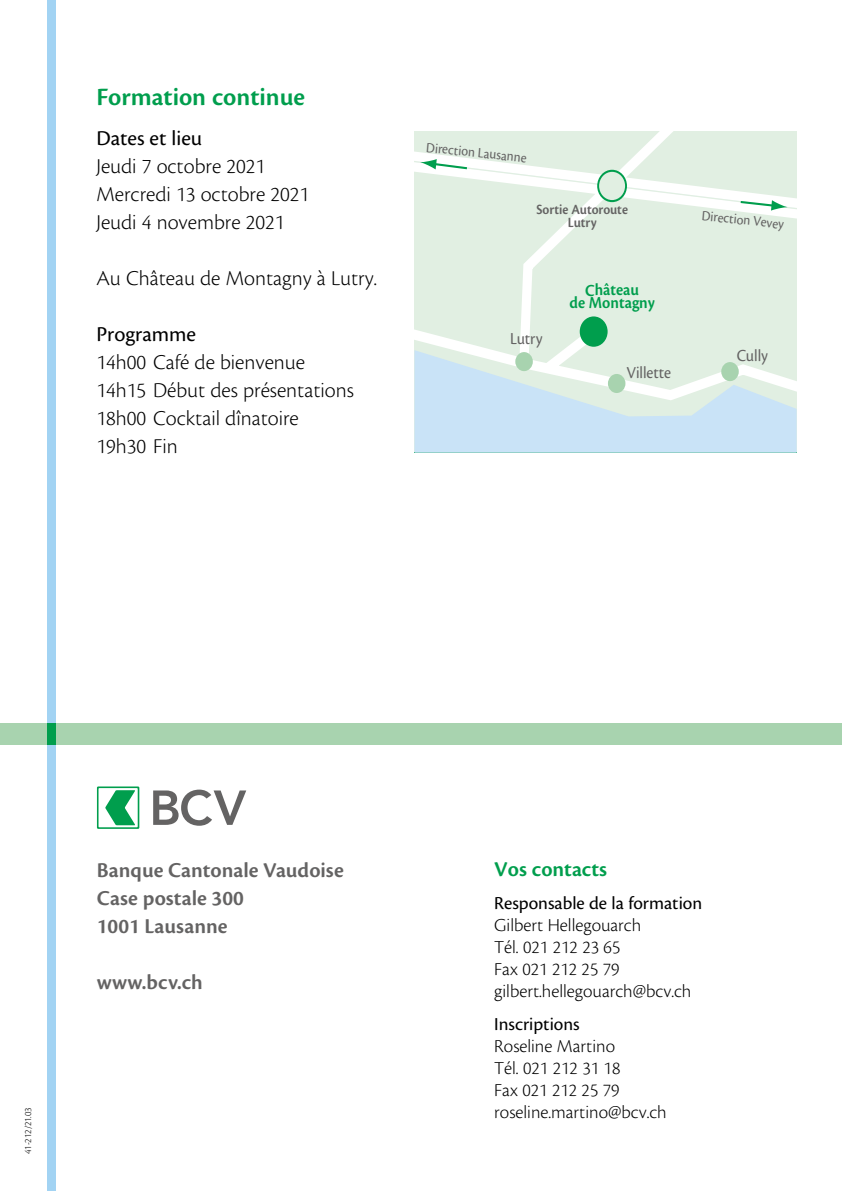
<style>
.page{position:relative;width:842px;height:1191px;background:#fff}
.page>*{position:absolute;margin:0;border:0;box-sizing:border-box;transform-origin:0 0}
.t1{font:600 26px "Cronos Pro";color:#009e4d}
.t2{font:300 22px/28px "Cronos Pro";color:#000}
.t3{font:600 22px/28px "Cronos Pro";color:#646363}
.t4{font:22px "Cronos Pro";color:#000}
.t5{font:600 22px "Cronos Pro";color:#009e4d}
.t6{font:300 19px/22px "Cronos Pro";color:#000}
.t7{font:19px "Cronos Pro";color:#000}
.t8{font:17.4px "Cronos Pro";letter-spacing:-.005em;color:#646363;scale:.92 1}
.t9{font:600 17.4px/12.4px "Cronos Pro";color:#009e4d;text-align:center;scale:.92 1}
.t10{font:14.6px "Cronos Pro";color:#646363;scale:.92 1}
.t11{font:600 14.6px/12.4px "Cronos Pro";letter-spacing:-.005em;color:#646363;text-align:center;scale:.92 1}
.t12{font:300 10px "Cronos Pro";letter-spacing:-.005em;color:#000}
</style>
<div class="page">
<svg style="left:153px;top:789px;width:93px;height:36px"></svg>
<svg style="left:97px;top:786px;width:42px;height:43px"></svg>
<div style="left:99px;top:788px;width:39px;height:39px;background:#fff"></div>
<svg style="left:105px;top:790px;width:30px;height:35px"></svg>
<div style="left:47px;top:0;width:9px;height:1191px;background:#a2d3f3"></div>
<div style="left:0;top:723px;width:842px;height:21px;background:#a8d3af"></div>
<div style="left:47px;top:723px;width:9px;height:21px;background:#009e4d"></div>
<div style="left:414px;top:240px;width:383px;height:110px;background:#e1efe2"></div>
<svg style="left:414px;top:350px;width:383px;height:103px;background:#d4e8f0"></svg>
<div style="left:414px;top:131px;width:383px;height:109px;background:#e1efe2"></div>
<div style="left:580px;top:316px;width:28px;height:31px;background:#009e4d;border-radius:50%"></div>
<svg style="left:414px;top:150px;width:383px;height:68px"></svg>
<div style="left:515px;top:352px;width:18px;height:19px;background:#a8d3af;border-radius:50%"></div>
<div style="left:608px;top:374px;width:17px;height:19px;background:#a8d3af;border-radius:50%"></div>
<div style="left:721px;top:362px;width:18px;height:19px;background:#a8d3af;border-radius:50%"></div>
<p class="t1" style="left:96px;top:82px;width:210px">Formation continue</p>
<p class="t4" style="left:96px;top:125px;width:107px">Dates et lieu</p>
<p class="t2" style="left:96px;top:152px;width:214px">Jeudi 7 octobre 2021<br>Mercredi 13 octobre 2021<br>Jeudi 4 novembre 2021</p>
<p class="t2" style="left:96px;top:264px;width:282px">Au Château de Montagny à Lutry.</p>
<p class="t4" style="left:96px;top:321px;width:101px">Programme</p>
<p class="t2" style="left:96px;top:348px;width:259px">14h00 Café de bienvenue<br>14h15 Début des présentations<br>18h00 Cocktail dînatoire<br>19h30 Fin</p>
<p class="t10" style="left:427px;top:139px;width:111px;rotate:6deg">Direction Lausanne</p>
<p class="t11" style="left:536px;top:204px;width:101px">Sortie Autoroute<br>Lutry</p>
<p class="t9" style="left:569px;top:284px;width:94px">Château<br>de Montagny</p>
<p class="t8" style="left:510px;top:329px;width:37px">Lutry</p>
<p class="t8" style="left:626px;top:362px;width:50px">Villette</p>
<p class="t10" style="left:703px;top:207px;width:91px;rotate:6deg">Direction Vevey</p>
<p class="t8" style="left:737px;top:346px;width:35px">Cully</p>
<p class="t12" style="left:22px;top:1154px;width:48px;rotate:-90deg">41-212/21.03</p>
<p class="t3" style="left:97px;top:856px;width:248px">Banque Cantonale Vaudoise<br>Case postale 300<br>1001 Lausanne</p>
<p class="t3" style="left:97px;top:968px;width:107px">www.bcv.ch</p>
<p class="t5" style="left:494px;top:856px;width:114px">Vos contacts</p>
<p class="t7" style="left:494px;top:892px;width:209px">Responsable de la formation</p>
<p class="t6" style="left:494px;top:914px;width:199px">Gilbert Hellegouarch<br>Tél. 021 212 23 65<br>Fax 021 212 25 79 gilbert.hellegouarch@bcv.ch</p>
<p class="t7" style="left:494px;top:1013px;width:87px">Inscriptions</p>
<p class="t6" style="left:494px;top:1035px;width:174px">Roseline Martino<br>Tél. 021 212 31 18<br>Fax 021 212 25 79 roseline.martino@bcv.ch</p>
</div>
